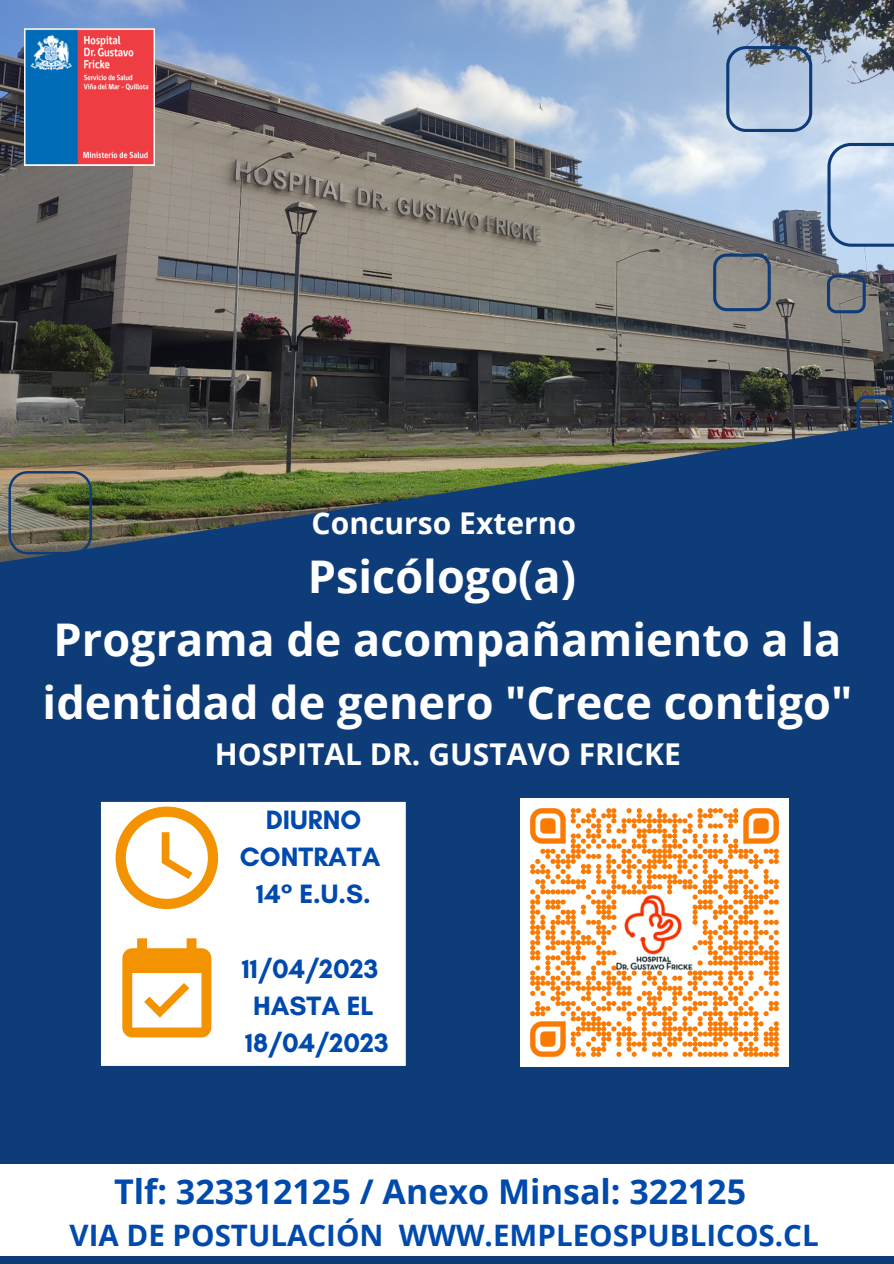
<style>
.page{position:relative;width:894px;height:1264px;background:#fff}
.page>*{position:absolute;margin:0;border:0;box-sizing:border-box;transform-origin:0 0}
.t1{font:700 45px/63px "Open Sans";color:#fff;text-align:center}
.t2{font:700 34.05px "Open Sans";color:#004aad}
.t3{font:700 30px "Open Sans";color:#fff}
.t4{font:700 29.55px "Open Sans";color:#004aad}
.t5{font:700 27px/37.2px "Glacial Indifference";color:#004aad;text-align:center}
</style>
<div class="page">
<div style="left:0;top:0;width:893px;height:1263px;background:#0e3c79"></div>
<img style="left:0;top:0;width:893px;height:563px">
<div style="left:0;top:1164px;width:893px;height:91px;background:#fff"></div>
<svg style="left:713px;top:253px;width:57px;height:58px;background:#7b8083"></svg>
<svg style="left:827px;top:143px;width:66px;height:104px;background:#b5cce7"></svg>
<svg style="left:726px;top:46px;width:86px;height:86px;background:#98afcb"></svg>
<svg style="left:826px;top:274px;width:39px;height:39px"></svg>
<svg style="left:856px;top:395px;width:37px;height:39px"></svg>
<img style="left:8px;top:471px;width:84px;height:83px">
<img style="left:24px;top:28px;width:130px;height:137px">
<div style="left:101px;top:801px;width:305px;height:265px;background:#fff"></div>
<svg style="left:115px;top:806px;width:103px;height:103px;background:#fbdcad"></svg>
<svg style="left:122px;top:938px;width:89px;height:99px;background:#f9c679"></svg>
<img style="left:520px;top:798px;width:268px;height:268px">
<p class="t3" style="left:311px;top:502px;width:266px">Concurso Externo</p>
<p class="t1" style="left:43px;top:544px;width:811px">Psicólogo(a)<br>Programa de acompañamiento a la identidad de genero "Crece contigo"</p>
<p class="t3" style="left:215px;top:733px;width:467px">HOSPITAL DR. GUSTAVO FRICKE</p>
<p class="t5" style="left:240px;top:801px;width:142px">DIURNO<br>CONTRATA<br>14° E.U.S.</p>
<p class="t5" style="left:242px;top:949px;width:148px;text-align:left">11/04/2023<br>HASTA EL<br>18/04/2023</p>
<p class="t2" style="left:114px;top:1167px;width:633px">Tlf: 323312125 / Anexo Minsal: 322125</p>
<p class="t4" style="left:69px;top:1214px;width:750px">VIA DE POSTULACIÓN WWW.EMPLEOSPUBLICOS.CL</p>
</div>
